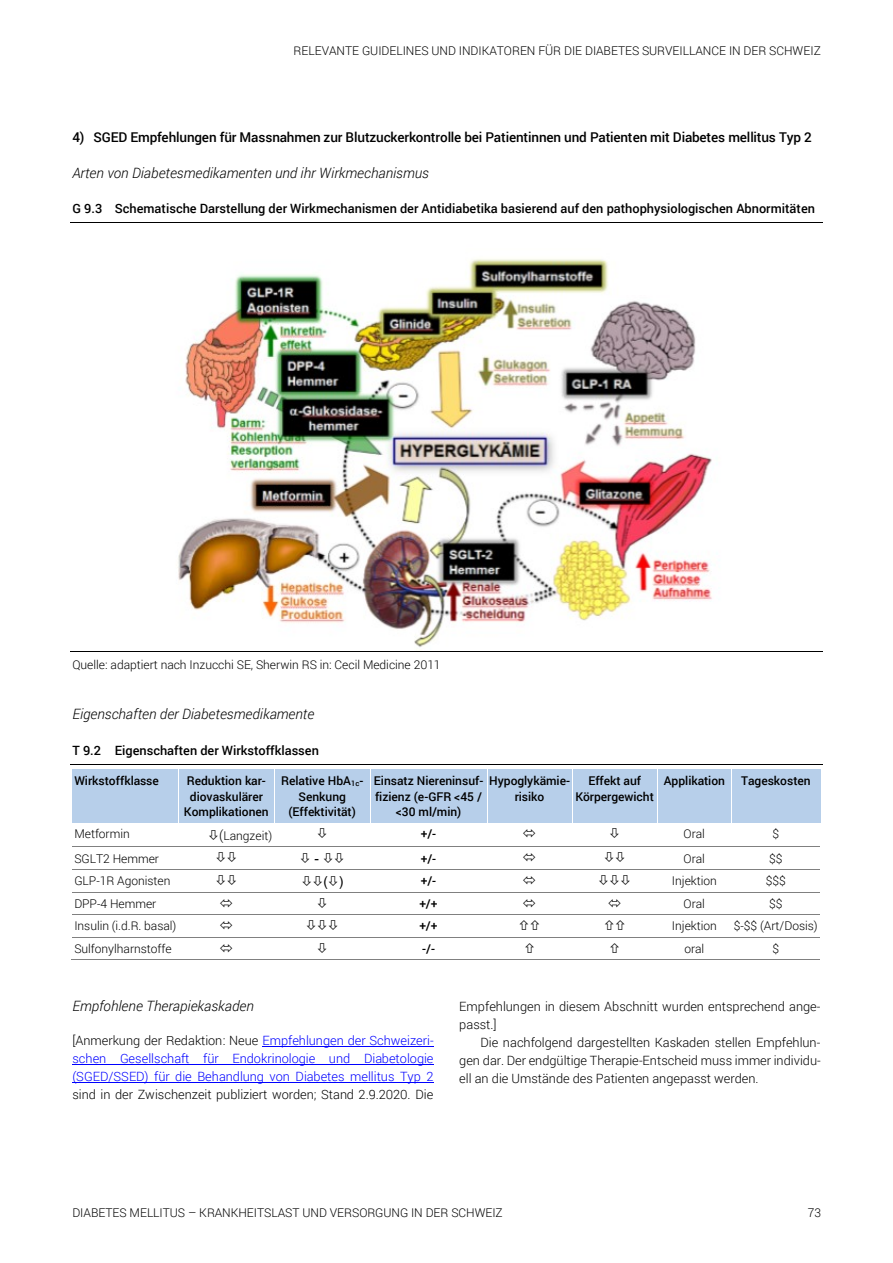
<style>
.page{position:relative;width:893px;height:1263px;background:#fff}
.page>*{position:absolute;margin:0;border:0;box-sizing:border-box;transform-origin:0 0}
.t1{font:italic 300 14.25px "Roboto";color:#000}
.t2{font:500 13.5px "Roboto";letter-spacing:-.01em;color:#000}
.t3{font:13.5px "Arial";color:#000}
.t4{font:300 12.75px/18px "Roboto";color:#000}
.t5{font:300 12.75px/18px "Roboto";color:#00f;text-align:justify}
.t6{font:500 12.75px "Roboto";color:#000}
.t7{font:300 12px "Roboto";color:#000}
.t8{font:500 12px/15.9px "Roboto";color:#000;text-align:center}
.s1{font-size:7.5px}
.s2{font-size:13.5px}
.s3{color:#000}
</style>
<div class="page">
<hr style="left:70px;top:223px;width:753px;height:1px;background:#000">
<hr style="left:70px;top:651px;width:753px;height:1px;background:#000">
<hr style="left:70px;top:764px;width:753px;height:1px;background:#000">
<div style="left:72px;top:769px;width:106px;height:54px;background:#b7cfea"></div>
<div style="left:179px;top:769px;width:95px;height:54px;background:#b7cfea"></div>
<div style="left:275px;top:769px;width:95px;height:54px;background:#b7cfea"></div>
<div style="left:370px;top:769px;width:117px;height:54px;background:#b7cfea"></div>
<div style="left:487px;top:769px;width:85px;height:54px;background:#b7cfea"></div>
<div style="left:573px;top:769px;width:84px;height:54px;background:#b7cfea"></div>
<div style="left:658px;top:769px;width:73px;height:54px;background:#b7cfea"></div>
<div style="left:732px;top:769px;width:88px;height:54px;background:#b7cfea"></div>
<hr style="left:370px;top:769px;width:1px;height:54px;background:#fff">
<hr style="left:487px;top:769px;width:1px;height:54px;background:#fff">
<hr style="left:72px;top:846px;width:107px;height:1px;background:#808080">
<hr style="left:179px;top:846px;width:96px;height:1px;background:#808080">
<hr style="left:275px;top:846px;width:95px;height:1px;background:#808080">
<hr style="left:371px;top:846px;width:116px;height:1px;background:#808080">
<hr style="left:488px;top:846px;width:84px;height:1px;background:#808080">
<hr style="left:573px;top:846px;width:84px;height:1px;background:#808080">
<hr style="left:658px;top:846px;width:74px;height:1px;background:#808080">
<hr style="left:732px;top:846px;width:88px;height:1px;background:#808080">
<hr style="left:72px;top:869px;width:107px;height:1px;background:#808080">
<hr style="left:179px;top:869px;width:96px;height:1px;background:#808080">
<hr style="left:275px;top:869px;width:95px;height:1px;background:#808080">
<hr style="left:371px;top:869px;width:116px;height:1px;background:#808080">
<hr style="left:488px;top:869px;width:84px;height:1px;background:#808080">
<hr style="left:573px;top:869px;width:84px;height:1px;background:#808080">
<hr style="left:658px;top:869px;width:74px;height:1px;background:#808080">
<hr style="left:732px;top:869px;width:88px;height:1px;background:#808080">
<hr style="left:72px;top:892px;width:107px;height:1px;background:#808080">
<hr style="left:179px;top:892px;width:96px;height:1px;background:#808080">
<hr style="left:275px;top:892px;width:95px;height:1px;background:#808080">
<hr style="left:371px;top:892px;width:116px;height:1px;background:#808080">
<hr style="left:488px;top:892px;width:84px;height:1px;background:#808080">
<hr style="left:573px;top:892px;width:84px;height:1px;background:#808080">
<hr style="left:658px;top:892px;width:74px;height:1px;background:#808080">
<hr style="left:732px;top:892px;width:88px;height:1px;background:#808080">
<hr style="left:72px;top:914px;width:107px;height:1px;background:#808080">
<hr style="left:179px;top:914px;width:96px;height:1px;background:#808080">
<hr style="left:275px;top:914px;width:95px;height:1px;background:#808080">
<hr style="left:371px;top:914px;width:116px;height:1px;background:#808080">
<hr style="left:488px;top:914px;width:84px;height:1px;background:#808080">
<hr style="left:573px;top:914px;width:84px;height:1px;background:#808080">
<hr style="left:658px;top:914px;width:74px;height:1px;background:#808080">
<hr style="left:732px;top:914px;width:88px;height:1px;background:#808080">
<hr style="left:72px;top:937px;width:107px;height:1px;background:#808080">
<hr style="left:179px;top:937px;width:96px;height:1px;background:#808080">
<hr style="left:275px;top:937px;width:95px;height:1px;background:#808080">
<hr style="left:371px;top:937px;width:116px;height:1px;background:#808080">
<hr style="left:488px;top:937px;width:84px;height:1px;background:#808080">
<hr style="left:573px;top:937px;width:84px;height:1px;background:#808080">
<hr style="left:658px;top:937px;width:74px;height:1px;background:#808080">
<hr style="left:732px;top:937px;width:88px;height:1px;background:#808080">
<hr style="left:71px;top:959px;width:108px;height:1px;background:#808080">
<hr style="left:178px;top:959px;width:97px;height:1px;background:#808080">
<hr style="left:274px;top:959px;width:96px;height:1px;background:#808080">
<hr style="left:370px;top:959px;width:117px;height:1px;background:#808080">
<hr style="left:487px;top:959px;width:85px;height:1px;background:#808080">
<hr style="left:572px;top:959px;width:85px;height:1px;background:#808080">
<hr style="left:657px;top:959px;width:75px;height:1px;background:#808080">
<hr style="left:731px;top:959px;width:89px;height:1px;background:#808080">
<hr style="left:262px;top:1046px;width:172px;height:1px;background:#00f">
<hr style="left:72px;top:1064px;width:362px;height:1px;background:#00f">
<hr style="left:72px;top:1082px;width:362px;height:1px;background:#00f">
<img style="left:178px;top:259px;width:534px;height:388px">
<p class="t7" style="left:294px;top:43px;width:529px">RELEVANTE GUIDELINES UND INDIKATOREN FÜR DIE DIABETES SURVEILLANCE IN DER SCHWEIZ</p>
<h5 class="t2" style="left:72px;top:128px;width:741px">4) SGED Empfehlungen für Massnahmen zur Blutzuckerkontrolle bei Patientinnen und Patienten mit Diabetes mellitus Typ 2</h5>
<h4 class="t1" style="left:72px;top:163px;width:358px">Arten von Diabetesmedikamenten und ihr Wirkmechanismus</h4>
<p class="t6" style="left:72px;top:200px;width:744px">G 9.3 Schematische Darstellung der Wirkmechanismen der Antidiabetika basierend auf den pathophysiologischen Abnormitäten</p>
<p class="t7" style="left:72px;top:656px;width:370px">Quelle: adaptiert nach Inzucchi SE, Sherwin RS in: Cecil Medicine 2011</p>
<h4 class="t1" style="left:72px;top:704px;width:244px">Eigenschaften der Diabetesmedikamente</h4>
<p class="t6" style="left:72px;top:741px;width:248px">T 9.2 Eigenschaften der Wirkstoffklassen</p>
<p class="t8" style="left:74px;top:772px;width:86px">Wirkstoffklasse</p>
<p class="t8" style="left:184px;top:772px;width:86px">Reduktion kar&shy;diovaskulärer<br>Komplikationen</p>
<p class="t8" style="left:281px;top:772px;width:84px">Relative HbA<span class="s1">1c</span>-<br>Senkung (Effektivität)</p>
<p class="t8" style="left:374px;top:772px;width:111px">Einsatz Niereninsuf&shy;fizienz (e-GFR &lt;45 / &lt;30 ml/min)</p>
<p class="t8" style="left:489px;top:772px;width:82px">Hypoglykämie&shy;risiko</p>
<p class="t8" style="left:575px;top:772px;width:80px">Effekt auf<br>Körpergewicht</p>
<p class="t8" style="left:664px;top:772px;width:63px">Applikation</p>
<p class="t8" style="left:741px;top:772px;width:71px">Tageskosten</p>
<p class="t7" style="left:74px;top:826px;width:57px">Metformin</p>
<p class="t7" style="left:219px;top:827px;width:54px"><span class="s2">(</span>Langzeit)</p>
<p class="t8" style="left:421px;top:826px;width:17px">+/-</p>
<p class="t7" style="left:684px;top:826px;width:23px">Oral</p>
<p class="t7" style="left:772px;top:826px;width:8px">$</p>
<p class="t7" style="left:74px;top:850px;width:86px">SGLT2 Hemmer</p>
<p class="t3" style="left:315px;top:851px;width:6px">-</p>
<p class="t8" style="left:421px;top:850px;width:17px">+/-</p>
<p class="t7" style="left:684px;top:850px;width:23px">Oral</p>
<p class="t7" style="left:769px;top:850px;width:15px">$$</p>
<p class="t7" style="left:74px;top:873px;width:98px">GLP-1R Agonisten</p>
<p class="t3" style="left:323px;top:873px;width:21px">( )</p>
<p class="t8" style="left:421px;top:873px;width:17px">+/-</p>
<p class="t7" style="left:672px;top:873px;width:47px">Injektion</p>
<p class="t7" style="left:766px;top:873px;width:22px">$$$</p>
<p class="t7" style="left:74px;top:895px;width:84px">DPP-4 Hemmer</p>
<p class="t8" style="left:419px;top:895px;width:20px">+/+</p>
<p class="t7" style="left:684px;top:895px;width:23px">Oral</p>
<p class="t7" style="left:769px;top:895px;width:15px">$$</p>
<p class="t7" style="left:74px;top:918px;width:104px">Insulin (i.d.R. basal)</p>
<p class="t8" style="left:419px;top:918px;width:20px">+/+</p>
<p class="t7" style="left:672px;top:918px;width:47px">Injektion</p>
<p class="t7" style="left:734px;top:918px;width:85px">$-$$ (Art/Dosis)</p>
<p class="t7" style="left:74px;top:940px;width:99px">Sulfonylharnstoffe</p>
<p class="t8" style="left:422px;top:940px;width:14px">-/-</p>
<p class="t7" style="left:684px;top:940px;width:22px">oral</p>
<p class="t7" style="left:772px;top:940px;width:8px">$</p>
<h4 class="t1" style="left:72px;top:996px;width:183px">Empfohlene Therapiekaskaden</h4>
<p class="t5" style="left:72px;top:1031px;width:363px"><span class="s3">[Anmerkung der Redaktion: Neue</span> Empfehlungen der Schweizeri&shy;schen Gesellschaft für Endokrinologie und Diabetologie (SGED/SSED) für die Behandlung von Diabetes mellitus Typ 2 <span class="s3">sind in der Zwischenzeit publiziert worden; Stand 2.9.2020. Die</span></p>
<p class="t4" style="left:459px;top:997px;width:363px">Empfehlungen in diesem Abschnitt wurden entsprechend ange&shy;passt.]</p>
<p class="t4" style="left:459px;top:1033px;width:363px;text-align:justify;text-indent:21px">Die nachfolgend dargestellten Kaskaden stellen Empfehlun&shy;gen dar. Der endgültige Therapie-Entscheid muss immer individu&shy;ell an die Umstände des Patienten angepasst werden.</p>
<p class="t7" style="left:72px;top:1205px;width:432px">DIABETES MELLITUS – KRANKHEITSLAST UND VERSORGUNG IN DER SCHWEIZ</p>
<p class="t7" style="left:808px;top:1205px;width:15px">73</p>
</div>
